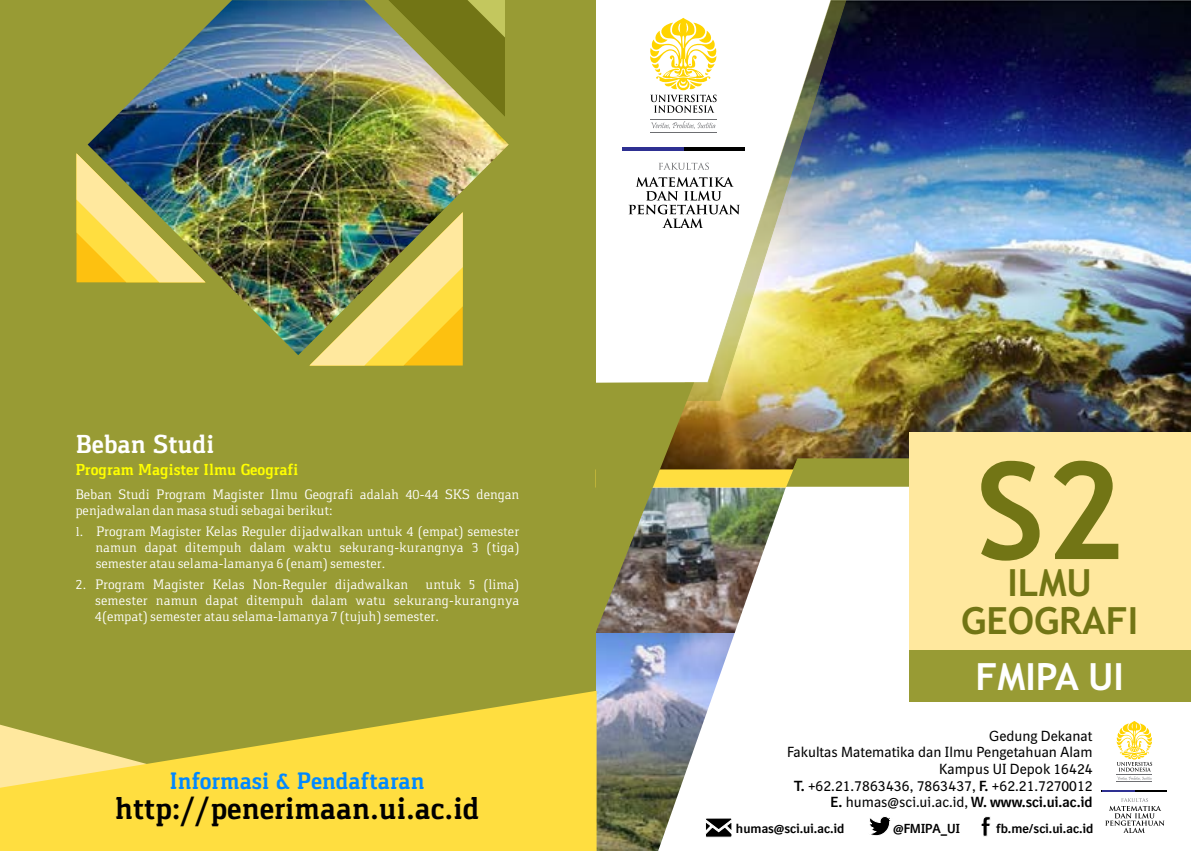
<style>
.page{position:relative;width:1191px;height:851px;background:#fff}
.page>*{position:absolute;margin:0;border:0;box-sizing:border-box;transform-origin:0 0}
.t1{font:700 135px "Trebuchet MS";color:#727515}
.t2{font:700 37.5px/38px "Trebuchet MS";color:#727515;text-align:center}
.t3{font:700 37.5px "Trebuchet MS";color:#fff}
.t4{font:700 32.25px "Gaspar";color:#000}
.t5{font:700 27px "Gaspar";color:#fff}
.t6{font:700 24.75px "Gaspar";color:#08f}
.t7{font:700 16.5px "Gaspar";color:#ff0}
.t8{font:14.25px/16px "Gaspar";color:#fff;text-align:justify}
.t9{font:14.25px/16.5px "BI Sans";color:#000;text-align:right}
.t10{font:700 12.75px "BI Sans";color:#000}
.s1{font-weight:700}
</style>
<div class="page">
<img style="left:595px;top:633px;width:140px;height:217px">
<img style="left:846px;top:0;width:345px;height:382px">
<div style="left:0;top:0;width:595px;height:850px;background:#989b34"></div>
<img style="left:88px;top:0;width:421px;height:355px">
<img style="left:76px;top:153px;width:129px;height:129px">
<img style="left:309px;top:212px;width:154px;height:153px">
<img style="left:388px;top:0;width:117px;height:117px">
<img style="left:595px;top:382px;width:596px;height:251px">
<svg style="left:595px;top:0;width:251px;height:401px"></svg>
<svg style="left:0;top:690px;width:596px;height:160px;fill:#ffde40"></svg>
<div style="left:909px;top:432px;width:281px;height:218px;background:#ffe89e"></div>
<div style="left:909px;top:650px;width:281px;height:52px;background:#989b34"></div>
<svg style="left:869px;top:816px;width:22px;height:20px"></svg>
<svg style="left:705px;top:817px;width:27px;height:20px"></svg>
<svg style="left:981px;top:816px;width:9px;height:20px"></svg>
<svg style="left:1116px;top:721px;width:36px;height:59px"></svg>
<hr style="left:1116px;top:774px;width:36px;height:1px;background:#6d6e71">
<hr style="left:1116px;top:781px;width:36px;height:1px;background:#6d6e71">
<svg style="left:1105px;top:798px;width:59px;height:34px"></svg>
<hr style="left:1101px;top:789px;width:66px;height:2px;background:#000">
<hr style="left:1101px;top:789px;width:33px;height:2px;background:#2e3092">
<h3 class="t5" style="left:75px;top:428px;width:140px">Beban Studi</h3>
<p class="t8" style="left:75px;top:486px;width:445px">Beban Studi Program Magister Ilmu Geografi adalah 40-44 SKS dengan penjadwalan dan masa studi sebagai berikut:</p>
<p class="t8" style="left:95px;top:523px;width:425px;text-indent:-20px">1. Program Magister Kelas Reguler dijadwalkan untuk 4 (empat) semester namun dapat ditempuh dalam waktu sekurang-kurangnya 3 (tiga) semester atau selama-lamanya 6 (enam) semester.</p>
<p class="t8" style="left:95px;top:576px;width:426px;text-indent:-19px">2. Program Magister Kelas Non-Reguler dijadwalkan untuk 5 (lima) semester namun dapat ditempuh dalam watu sekurang-kurangnya 4(empat) semester atau selama-lamanya 7 (tujuh) semester.</p>
<p class="t7" style="left:75px;top:460px;width:224px">Program Magister Ilmu Geografi</p>
<h3 class="t6" style="left:169px;top:767px;width:257px">Informasi &amp; Pendaftaran</h3>
<h3 class="t4" style="left:115px;top:789px;width:366px">http://penerimaan.ui.ac.id</h3>
<h1 class="t1" style="left:975px;top:426px;width:150px">S2</h1>
<h2 class="t2" style="left:961px;top:564px;width:178px">ILMU<br>GEOGRAFI</h2>
<h2 class="t3" style="left:975px;top:653px;width:150px">FMIPA UI</h2>
<p class="t9" style="left:787px;top:727px;width:307px">Gedung Dekanat<br>Fakultas Matematika dan Ilmu Pengetahuan Alam Kampus UI Depok 16424<br><span class="s1">T.</span> +62.21.7863436, 7863437, <span class="s1">F.</span> +62.21.7270012<br><span class="s1">E.</span> humas@sci.ui.ac.id, <span class="s1">W. www.sci.ui.ac.id</span></p>
<p class="t10" style="left:736px;top:821px;width:110px">humas@sci.ui.ac.id</p>
<p class="t10" style="left:893px;top:821px;width:68px">@FMIPA_UI</p>
<p class="t10" style="left:996px;top:821px;width:99px">fb.me/sci.ui.ac.id</p>
</div>
